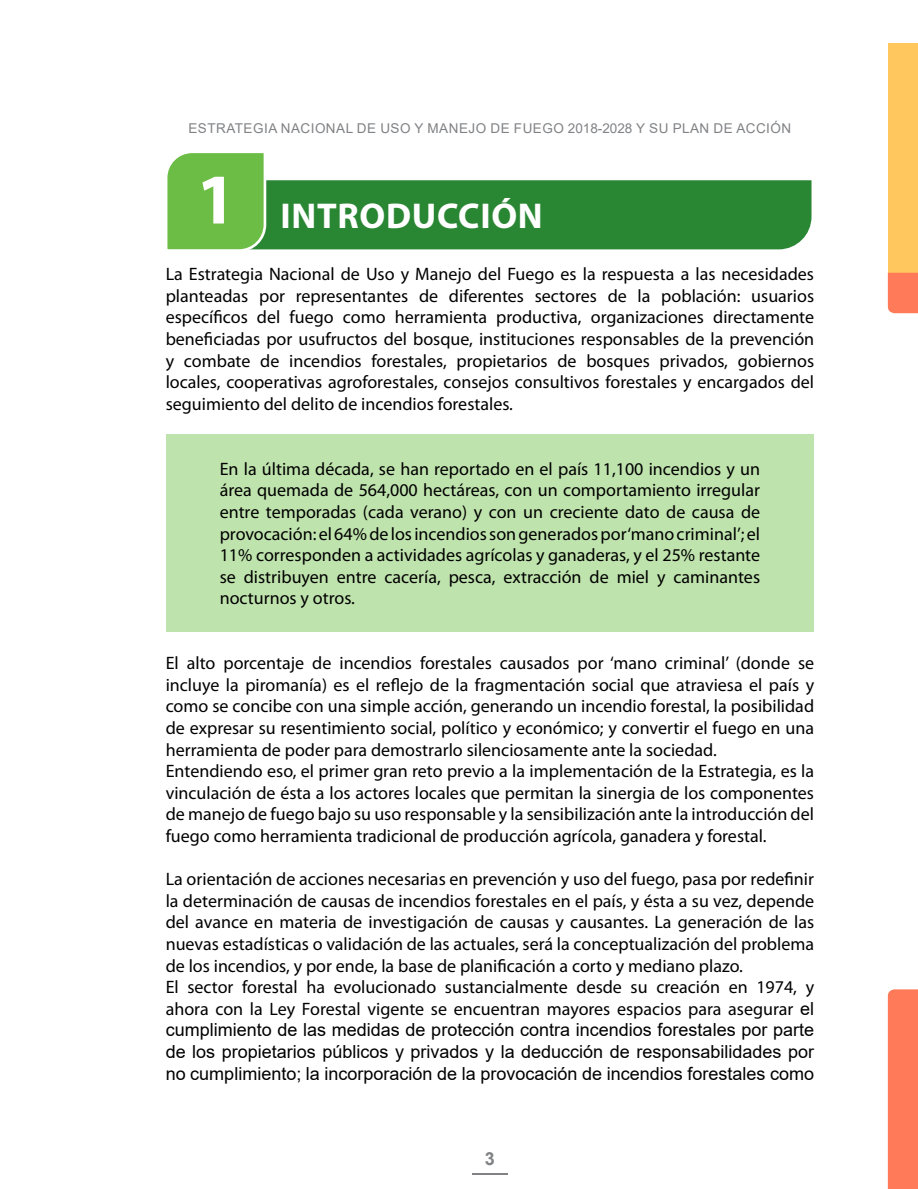
<style>
.page{position:relative;width:918px;height:1189px;background:#fff}
.page>*{position:absolute;margin:0;border:0;box-sizing:border-box;transform-origin:0 0}
.t1{font:700 72px "Myriad Pro";color:#fff}
.t2{font:700 36px "Myriad Pro";letter-spacing:.02em;color:#fff}
.t3{font:18px/21.6px "Myriad Pro";color:#000;text-align:justify}
.t4{font:18px/21.6px "Arial";color:#000;text-align:justify}
.t5{font:700 18px "Arial";color:#808285}
.t6{font:13.5px "Arial";letter-spacing:.035em;color:#808285}
.s1{font-family:"Arial"}
</style>
<div class="page">
<hr style="left:472px;top:1173px;width:35px;height:2px;background:#808285">
<svg style="left:167px;top:153px;width:644px;height:97px"></svg>
<div style="left:166px;top:435px;width:647px;height:197px;background:#bfe3ad"></div>
<div style="left:887px;top:43px;width:30px;height:230px;background:#ffc75e"></div>
<svg style="left:887px;top:273px;width:30px;height:40px"></svg>
<div style="left:887px;top:989px;width:30px;height:200px;background:#ff7a59"></div>
<p class="t6" style="left:188px;top:119px;width:604px">ESTRATEGIA NACIONAL DE USO Y MANEJO DE FUEGO 2018-2028 Y SU PLAN DE ACCIÓN</p>
<h1 class="t1" style="left:196px;top:159px;width:41px">1</h1>
<h2 class="t2" style="left:280px;top:196px;width:264px">INTRODUCCIÓN</h2>
<p class="t3" style="left:166px;top:263px;width:650px">La Estrategia Nacional de Uso y Manejo del Fuego es la respuesta a las necesidades planteadas por representantes de diferentes sectores de la población: usuarios específicos del fuego como herramienta productiva, organizaciones directamente beneficiadas por usufructos del bosque, instituciones responsables de la prevención y combate de incendios forestales, propietarios de bosques privados, gobiernos locales, cooperativas agroforestales, consejos consultivos forestales y encargados del seguimiento del delito de incendios forestales.</p>
<p class="t3" style="left:220px;top:458px;width:542px">En la última década, se han reportado en el país 11,100 incendios y un área quemada de 564,000 hectáreas, con un comportamiento irregular entre temporadas (cada verano) y con un creciente dato de causa de provocación: el 64% de los incendios son generados por ‘mano criminal’; el 11% corresponden a actividades agrícolas y ganaderas, y el 25% restante se distribuyen entre cacería, pesca, extracción de miel y caminantes nocturnos y otros.</p>
<p class="t3" style="left:166px;top:652px;width:650px;text-align:left">El alto porcentaje de incendios forestales causados por ‘mano criminal’ (donde se incluye la piromanía) es el reflejo de la fragmentación social que atraviesa el país y como se concibe con una simple acción, generando un incendio forestal, la posibilidad de expresar su resentimiento social, político y económico; y convertir el fuego en una herramienta de poder para demostrarlo silenciosamente ante la sociedad.<br>Entendiendo eso, el primer gran reto previo a la implementación de la Estrategia, es la vinculación de ésta a los actores locales que permitan la sinergia de los componentes de manejo de fuego bajo su uso responsable y la sensibilización ante la introducción del fuego como herramienta tradicional de producción agrícola, ganadera y forestal.</p>
<p class="t3" style="left:166px;top:868px;width:650px;text-align:left">La orientación de acciones necesarias en prevención y uso del fuego, pasa por redefinir la determinación de causas de incendios forestales en el país, y ésta a su vez, depende del avance en materia de investigación de causas y causantes. La generación de las nuevas estadísticas o validación de las actuales, será la conceptualización del problema de los incendios, y por ende, la base de planificación a corto y mediano plazo.<br>El sector forestal ha evolucionado sustancialmente desde su creación en 1974, y ahora con la Ley Forestal vigente se encuentran mayores espacios para asegurar <span class="s1">el</span></p>
<p class="t4" style="left:166px;top:1019px;width:649px">cumplimiento de las medidas de protección contra incendios forestales por parte de los propietarios públicos y privados y la deducción de responsabilidades por no cumplimiento; la incorporación de la provocación de incendios forestales como</p>
<p class="t5" style="left:485px;top:1146px;width:12px">3</p>
</div>
